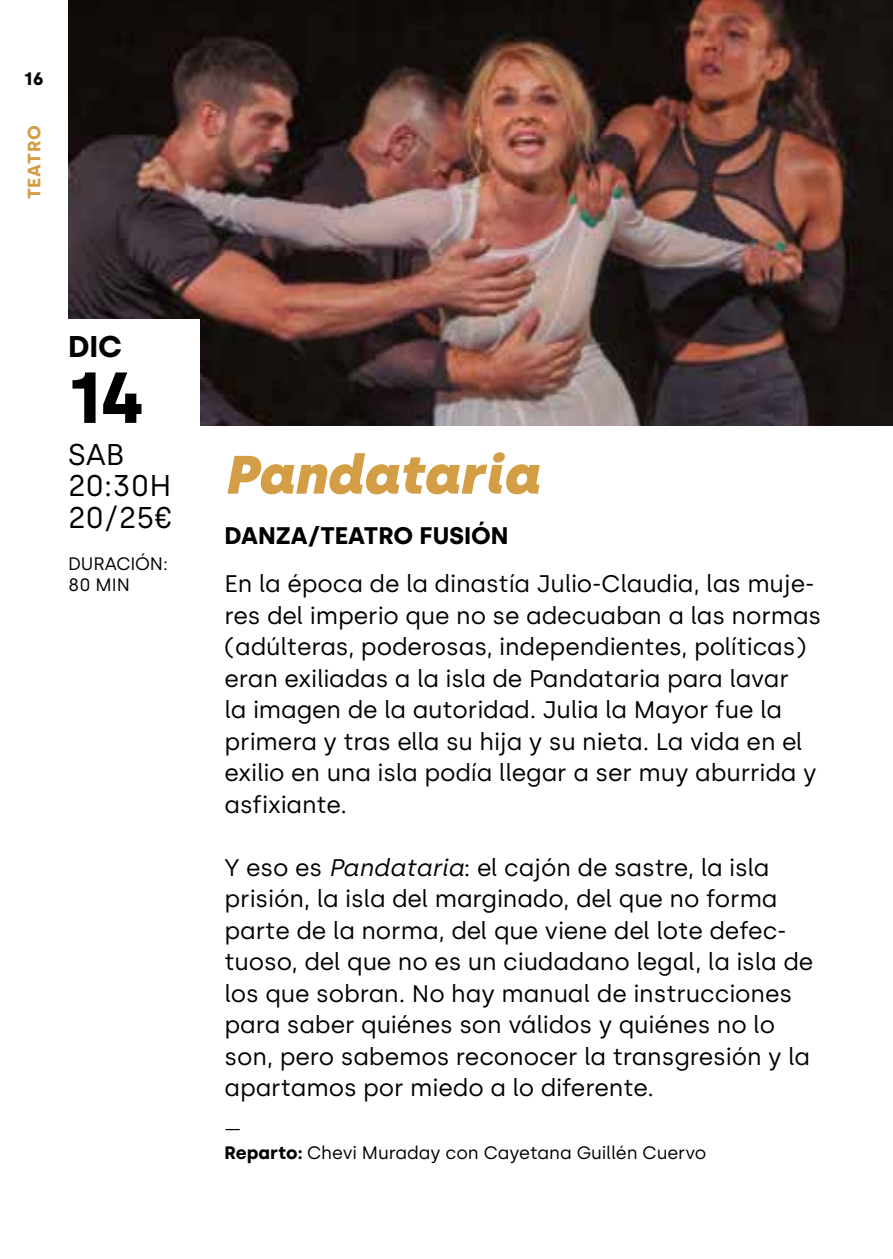
<style>
.page{position:relative;width:893px;height:1259px;background:#fff}
.page>*{position:absolute;margin:0;border:0;box-sizing:border-box;transform-origin:0 0}
.t1{font:700 72px "Silka";color:#000}
.t2{font:italic 900 54px "Silka";color:#d39e46}
.t3{font:30px/31.5px "Silka";color:#000}
.t4{font:700 30px "Silka";color:#000}
.t5{font:24px/31.5px "Silka";letter-spacing:-.005em;color:#000}
.t6{font:700 24px "Silka";color:#000}
.t7{font:18px/23.7px "Silka";letter-spacing:-.005em;color:#000}
.t8{font:700 18px "Silka";letter-spacing:.05em;color:#d39e46}
.t9{font:700 18px "Silka";color:#000}
.s1{font-style:italic}
.s2{font-weight:700}
</style>
<div class="page">
<img style="left:68px;top:0;width:825px;height:425px">
<div style="left:0;top:320px;width:199px;height:871px;background:#fff"></div>
<p class="t9" style="left:24px;top:68px;width:21px">16</p>
<p class="t8" style="left:23px;top:199px;width:76px;rotate:-90deg">TEATRO</p>
<p class="t4" style="left:68px;top:328px;width:56px">DIC</p>
<h1 class="t1" style="left:68px;top:355px;width:79px">14</h1>
<p class="t3" style="left:68px;top:439px;width:107px">SAB<br>20:30H<br>20/25€</p>
<p class="t7" style="left:68px;top:553px;width:101px;line-height:21px">DURACIÓN:<br>80 MIN</p>
<h2 class="t2" style="left:225px;top:442px;width:316px">Pandataria</h2>
<p class="t6" style="left:225px;top:521px;width:285px">DANZA/TEATRO FUSIÓN</p>
<p class="t5" style="left:225px;top:568px;width:598px">En la época de la dinastía Julio-Claudia, las muje&shy;res del imperio que no se adecuaban a las normas (adúlteras, poderosas, independientes, políticas) eran exiliadas a la isla de Pandataria para lavar<br>la imagen de la autoridad. Julia la Mayor fue la primera y tras ella su hija y su nieta. La vida en el exilio en una isla podía llegar a ser muy aburrida y asfixiante.</p>
<p class="t5" style="left:225px;top:851px;width:590px">Y eso es <span class="s1">Pandataria</span>: el cajón de sastre, la isla prisión, la isla del marginado, del que no forma parte de la norma, del que viene del lote defec&shy;tuoso, del que no es un ciudadano legal, la isla de los que sobran. No hay manual de instrucciones para saber quiénes son válidos y quiénes no lo son, pero sabemos reconocer la transgresión y la apartamos por miedo a lo diferente.</p>
<p class="t7" style="left:225px;top:1117px;width:483px">—<br><span class="s2">Reparto:</span> Chevi Muraday con Cayetana Guillén Cuervo</p>
</div>
